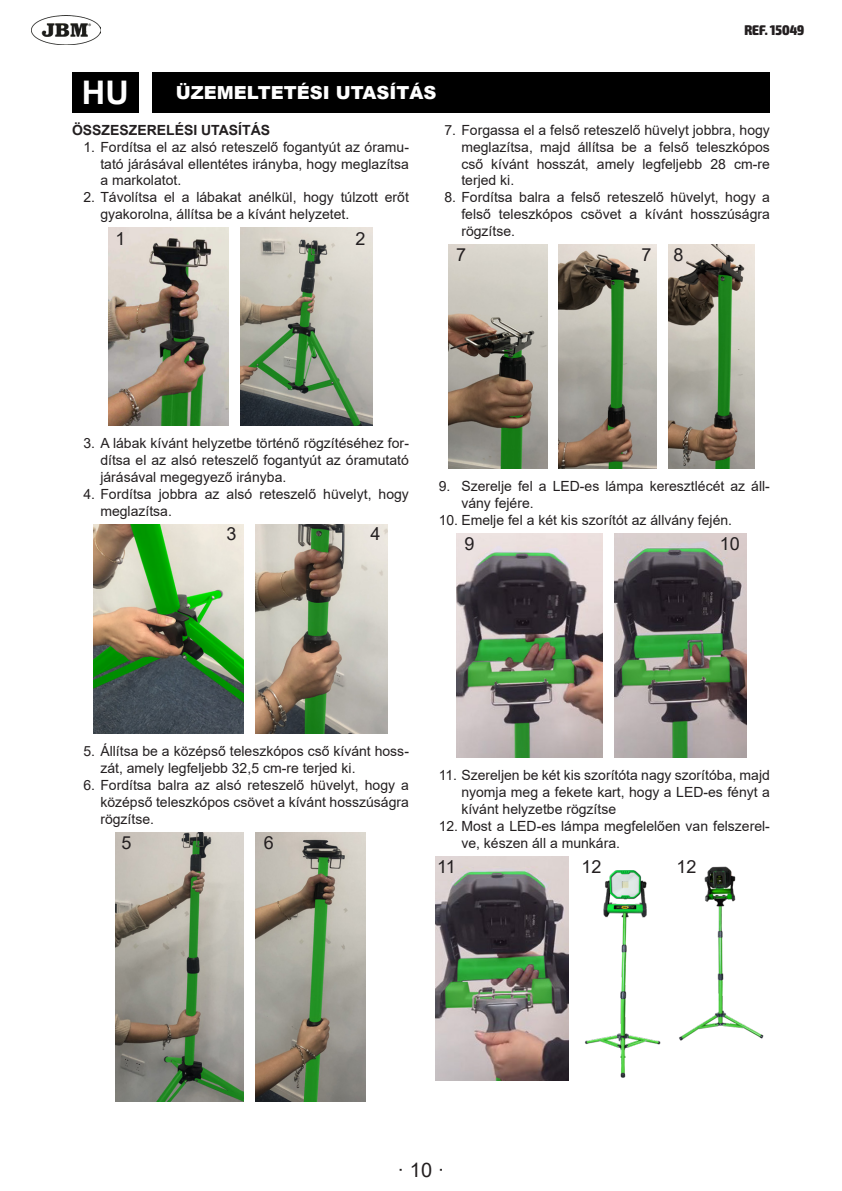
<style>
.page{position:relative;width:842px;height:1191px;background:#fff}
.page>*{position:absolute;margin:0;border:0;box-sizing:border-box;transform-origin:0 0}
.t1{font:700 32.6px "Arial";color:#fff}
.t2{font:20px "Arial";color:#231f20}
.t3{font:900 18px "Arial";color:#fff}
.Estilo_de_párrafo_2{font:18px "Arial";color:#231f20}
.t4{font:14px/16.8px "Arial";color:#231f20;text-align:justify}
.Estilo_de_párrafo_3{font:700 14px "Arial";color:#231f20}
.t5{font:900 condensed 14px "Exo 2";color:#231f20}
</style>
<div class="page">
<img style="left:32px;top:16px;width:69px;height:28px">
<div style="left:72px;top:72px;width:67px;height:41px;background:#000"></div>
<div style="left:153px;top:72px;width:617px;height:41px;background:#000"></div>
<img style="left:109px;top:227px;width:120px;height:199px">
<img style="left:240px;top:227px;width:132px;height:199px">
<img style="left:94px;top:524px;width:150px;height:210px">
<img style="left:255px;top:524px;width:132px;height:210px">
<img style="left:115px;top:832px;width:129px;height:269px">
<img style="left:255px;top:832px;width:111px;height:269px">
<img style="left:449px;top:244px;width:98px;height:225px">
<img style="left:559px;top:244px;width:98px;height:225px">
<img style="left:669px;top:244px;width:85px;height:225px">
<img style="left:457px;top:534px;width:146px;height:224px">
<img style="left:614px;top:533px;width:132px;height:225px">
<img style="left:436px;top:856px;width:132px;height:224px">
<img style="left:585px;top:870px;width:76px;height:208px">
<img style="left:679px;top:866px;width:85px;height:175px">
<p class="t5" style="left:744px;top:21px;width:62px">REF. 15049</p>
<p class="t1" style="left:82px;top:69px;width:48px">HU</p>
<p class="t3" style="left:176px;top:80px;width:262px">ÜZEMELTETÉSI UTASÍTÁS</p>
<p class="Estilo_de_párrafo_3" style="left:72px;top:120px;width:200px">ÖSSZESZERELÉSI UTASÍTÁS</p>
<p class="t4" style="left:100px;top:138px;width:310px;text-indent:-17px">1. Fordítsa el az alsó reteszelő fogantyút az óramu&shy;tató járásával ellentétes irányba, hogy meglazítsa a markolatot.</p>
<p class="t4" style="left:100px;top:189px;width:310px;text-indent:-17px">2. Távolítsa el a lábakat anélkül, hogy túlzott erőt gyakorolna, állítsa be a kívánt helyzetet.</p>
<p class="Estilo_de_párrafo_2" style="left:116px;top:227px;width:12px">1</p>
<p class="Estilo_de_párrafo_2" style="left:356px;top:227px;width:12px">2</p>
<p class="t4" style="left:461px;top:122px;width:310px;text-indent:-17px">7. Forgassa el a felső reteszelő hüvelyt jobbra, hogy meglazítsa, majd állítsa be a felső teleszkópos cső kívánt hosszát, amely legfeljebb 28 cm-re terjed ki.</p>
<p class="t4" style="left:461px;top:189px;width:310px;text-indent:-17px">8. Fordítsa balra a felső reteszelő hüvelyt, hogy a felső teleszkópos csövet a kívánt hosszúságra rögzítse.</p>
<p class="Estilo_de_párrafo_2" style="left:456px;top:242px;width:12px">7</p>
<p class="Estilo_de_párrafo_2" style="left:641px;top:242px;width:12px">7</p>
<p class="Estilo_de_párrafo_2" style="left:673px;top:242px;width:12px">8</p>
<p class="t4" style="left:100px;top:435px;width:310px;text-indent:-17px">3. A lábak kívánt helyzetbe történő rögzítéséhez for&shy;dítsa el az alsó reteszelő fogantyút az óramutató járásával megegyező irányba.</p>
<p class="t4" style="left:100px;top:485px;width:310px;text-indent:-17px">4. Fordítsa jobbra az alsó reteszelő hüvelyt, hogy meglazítsa.</p>
<p class="Estilo_de_párrafo_2" style="left:227px;top:521px;width:12px">3</p>
<p class="Estilo_de_párrafo_2" style="left:371px;top:521px;width:12px">4</p>
<p class="t4" style="left:461px;top:478px;width:310px;text-indent:-23px">9. Szerelje fel a LED-es lámpa keresztlécét az áll&shy;vány fejére.</p>
<p class="t4" style="left:439px;top:511px;width:295px">10. Emelje fel a két kis szorítót az állvány fején.</p>
<p class="Estilo_de_párrafo_2" style="left:464px;top:531px;width:12px">9</p>
<p class="Estilo_de_párrafo_2" style="left:720px;top:531px;width:22px">10</p>
<p class="t4" style="left:100px;top:743px;width:310px;text-indent:-17px">5. Állítsa be a középső teleszkópos cső kívánt hoss&shy;zát, amely legfeljebb 32,5 cm-re terjed ki.</p>
<p class="t4" style="left:100px;top:776px;width:310px;text-indent:-17px">6. Fordítsa balra az alsó reteszelő hüvelyt, hogy a középső teleszkópos csövet a kívánt hosszúságra rögzítse.</p>
<p class="Estilo_de_párrafo_2" style="left:121px;top:829px;width:12px">5</p>
<p class="Estilo_de_párrafo_2" style="left:264px;top:829px;width:12px">6</p>
<p class="t4" style="left:461px;top:767px;width:310px;text-indent:-23px">11. Szereljen be két kis szorítóta nagy szorítóba, majd nyomja meg a fekete kart, hogy a LED-es fényt a kívánt helyzetbe rögzítse</p>
<p class="t4" style="left:461px;top:817px;width:310px;text-indent:-23px">12. Most a LED-es lámpa megfelelően van felszerel&shy;ve, készen áll a munkára.</p>
<p class="Estilo_de_párrafo_2" style="left:437px;top:854px;width:20px">11</p>
<p class="Estilo_de_párrafo_2" style="left:582px;top:854px;width:22px">12</p>
<p class="Estilo_de_párrafo_2" style="left:676px;top:854px;width:22px">12</p>
<h2 class="t2" style="left:398px;top:1156px;width:48px">· 10 ·</h2>
</div>
